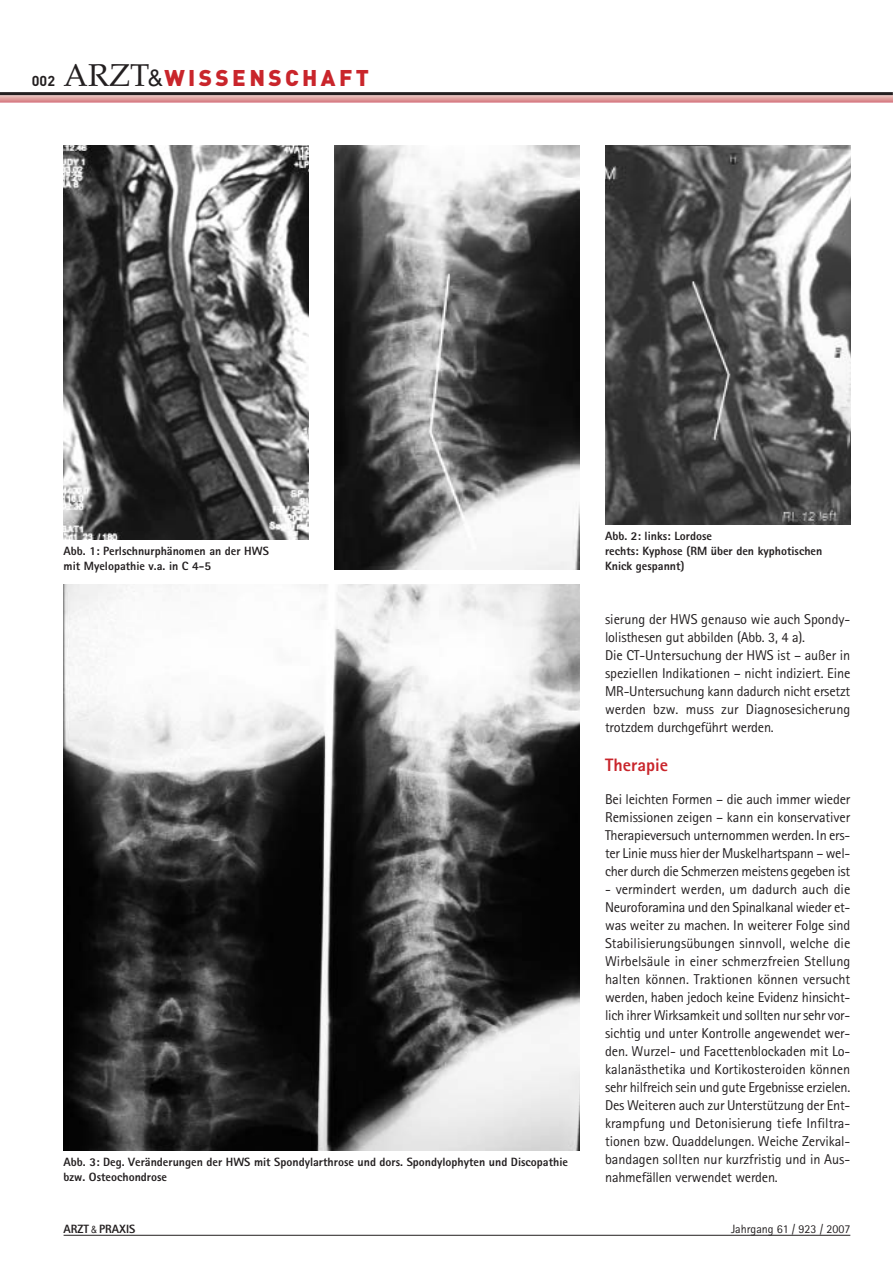
<style>
.page{position:relative;width:893px;height:1263px;background:#fff}
.page>*{position:absolute;margin:0;border:0;box-sizing:border-box;transform-origin:0 0}
.t1{font:900 22.5px "DIN";letter-spacing:.15em;color:#c9252b}
.t2{font:800 18px "Rotis Sans Serif";color:#c9252b}
.t3{font:14.25px/18px "Rotis Sans Serif";letter-spacing:-.015em;color:#231f20;text-align:justify}
.t4{font:800 12px/15px "Rotis Sans Serif";color:#231f20}
.t5{font:12px "Rotis Sans Serif";color:#231f20}
.s1{font-weight:700;font-size:14.25px;color:#231f20}
.s2{font-family:"Palatino";font-weight:400;font-size:31.5px;color:#231f20}
.s3{font-family:"Helvetica";font-weight:400;font-size:23.25px;color:#231f20}
.s4{font-family:"Helvetica";font-weight:400;font-stretch:condensed;font-size:9.75px}
</style>
<div class="page">
<hr style="left:64px;top:1235px;width:786px;height:1px;background:#231f20">
<hr style="left:0;top:102px;width:893px;height:1px;background:#cf4f5c">
<hr style="left:0;top:101px;width:893px;height:1px;background:#d36267">
<hr style="left:0;top:100px;width:893px;height:1px;background:#d77474">
<hr style="left:0;top:99px;width:893px;height:1px;background:#dc8482">
<hr style="left:0;top:98px;width:893px;height:1px;background:#e09390">
<hr style="left:0;top:97px;width:893px;height:1px;background:#e4a4a0">
<hr style="left:0;top:96px;width:893px;height:1px;background:#e9b6b2">
<hr style="left:0;top:95px;width:893px;height:1px;background:#eec9c5">
<hr style="left:0;top:92px;width:893px;height:3px;background:#231f20">
<img style="left:64px;top:146px;width:245px;height:393px">
<img style="left:64px;top:584px;width:515px;height:566px">
<img style="left:334px;top:146px;width:245px;height:424px">
<img style="left:605px;top:146px;width:245px;height:379px">
<h1 class="t1" style="left:32px;top:70px;width:339px"><span class="s1">002</span> <span class="s2">ARZT</span><span class="s3">&amp;</span>WISSENSCHAFT</h1>
<p class="t4" style="left:64px;top:545px;width:207px">Abb. 1: Perlschnurphänomen an der HWS mit Myelopathie v.a. in C 4-5</p>
<p class="t4" style="left:64px;top:1156px;width:506px">Abb. 3: Deg. Veränderungen der HWS mit Spondylarthrose und dors. Spondylophyten und Discopathie bzw. Osteochondrose</p>
<p class="t4" style="left:605px;top:530px;width:219px">Abb. 2: links: Lordose<br>rechts: Kyphose (RM über den kyphotischen<br>Knick gespannt)</p>
<p class="t3" style="left:605px;top:611px;width:247px;text-align:left">sierung der HWS genauso wie auch Spondy&shy;lolisthesen gut abbilden (Abb. 3, 4 a).<br>Die CT-Untersuchung der HWS ist – außer in speziellen Indikationen – nicht indiziert. Eine MR-Untersuchung kann dadurch nicht ersetzt werden bzw. muss zur Diagnosesicherung trotzdem durchgeführt werden.</p>
<p class="t2" style="left:605px;top:758px;width:64px">Therapie</p>
<p class="t3" style="left:605px;top:791px;width:247px">Bei leichten Formen – die auch immer wieder Remissionen zeigen – kann ein konservativer Therapieversuch unternommen werden. In ers&shy;ter Linie muss hier der Muskelhartspann – wel&shy;cher durch die Schmerzen meistens gegeben ist</p>
<p class="t3" style="left:605px;top:881px;width:247px">- vermindert werden, um dadurch auch die Neuroforamina und den Spinalkanal wieder et&shy;was weiter zu machen. In weiterer Folge sind Stabilisierungsübungen sinnvoll, welche die Wirbelsäule in einer schmerzfreien Stellung halten können. Traktionen können versucht werden, haben jedoch keine Evidenz hinsicht&shy;lich ihrer Wirksamkeit und sollten nur sehr vor&shy;sichtig und unter Kontrolle angewendet wer&shy;den. Wurzel- und Facettenblockaden mit Lo&shy;kalanästhetika und Kortikosteroiden können sehr hilfreich sein und gute Ergebnisse erzielen.<br>Des Weiteren auch zur Unterstützung der Ent&shy;krampfung und Detonisierung tiefe Infiltra&shy;tionen bzw. Quaddelungen. Weiche Zervikal&shy;bandagen sollten nur kurzfristig und in Aus&shy;nahmefällen verwendet werden.</p>
<p class="t4" style="left:64px;top:1223px;width:73px">ARZT <span class="s4">&amp;</span> PRAXIS</p>
<p class="t5" style="left:731px;top:1225px;width:121px">Jahrgang 61 / 923 / 2007</p>
</div>
